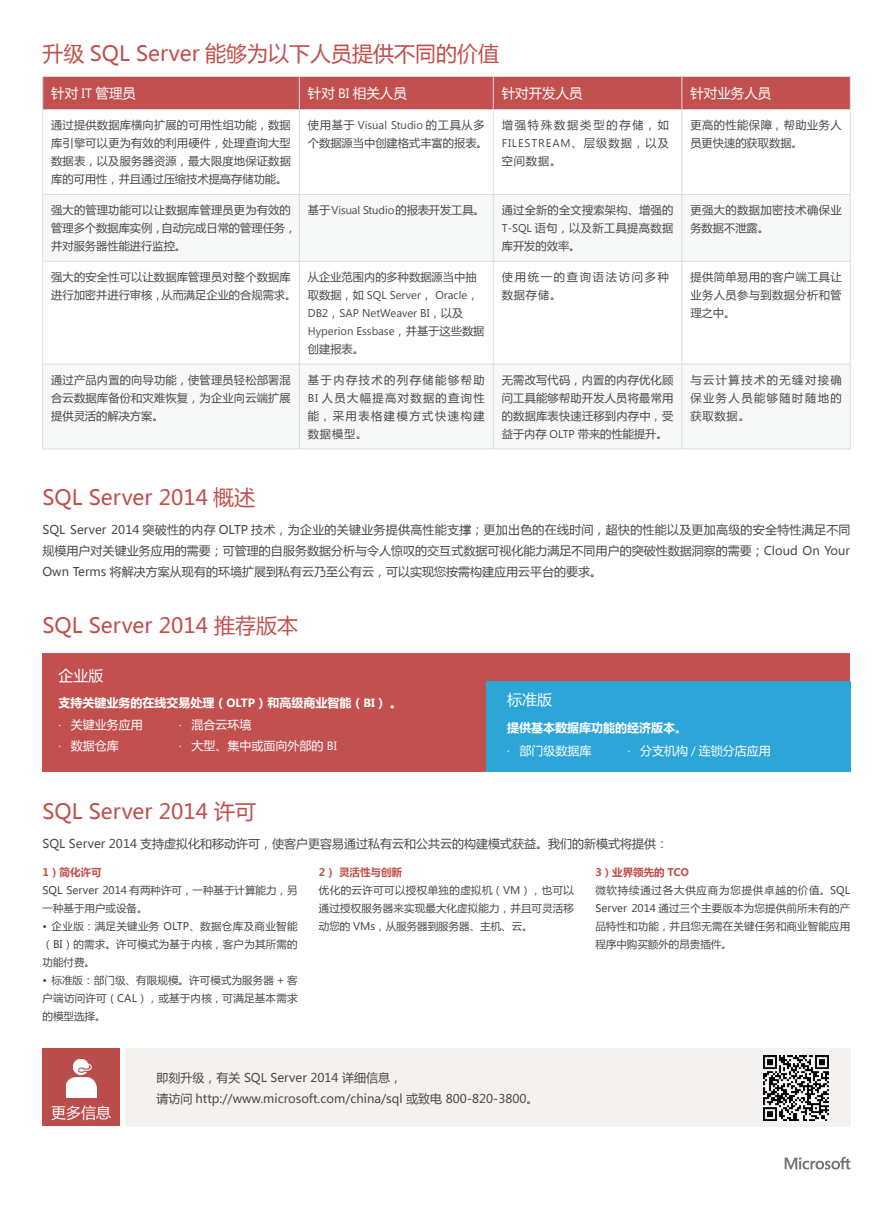
<style>
.page{position:relative;width:893px;height:1212px;background:#fff}
.page>*{position:absolute;margin:0;border:0;box-sizing:border-box;transform-origin:0 0}
.t1{font:21px "Microsoft Ya Hei";color:#c0504d}
.t2{font:15px "Microsoft Ya Hei";color:#fff}
.t3{font:13.5px "Microsoft Ya Hei";color:#fff}
.t4{font:12px/21px "Microsoft Ya Hei";color:#4c4948;text-align:justify}
.t5{font:700 12px/22.2px "Microsoft Ya Hei";color:#fff}
.t6{font:12px "Microsoft Ya Hei";color:#fff}
.t7{font:11.25px/18px "Microsoft Ya Hei";letter-spacing:.015em;color:#4c4948;text-align:justify}
.t8{font:11.25px/18px "Segoe UI";color:#4c4948}
.t9{font:11.25px/18px "Microsoft Ya Hei";letter-spacing:.04em;color:#4c4948}
.t10{font:11.25px "Segoe UI";letter-spacing:.075em;color:#4c4948}
.t11{font:11.25px/18px "Microsoft Ya Hei";letter-spacing:.155em;color:#4c4948}
.t12{font:11.25px "Microsoft Ya Hei";letter-spacing:.165em;color:#4c4948}
.t13{font:10.5px/18px "Microsoft Ya Hei";letter-spacing:.015em;color:#4c4948;text-align:justify}
.t14{font:700 10.5px "Microsoft Ya Hei";color:#c0504d}
.s1{font-family:"Segoe UI"}
.s2{font-family:"Microsoft Ya Hei"}
.s3{font-family:"Segoe UI";font-weight:400}
.s4{font-weight:400}
</style>
<div class="page">
<div style="left:43px;top:77px;width:807px;height:32px;background:#c2504f"></div>
<svg style="left:43px;top:195px;width:807px;height:66px"></svg>
<svg style="left:43px;top:365px;width:807px;height:84px"></svg>
<hr style="left:43px;top:76px;width:256px;height:1px;background:#dcdddd">
<hr style="left:42px;top:77px;width:1px;height:32px;background:#dcdddd">
<hr style="left:299px;top:76px;width:194px;height:1px;background:#dcdddd">
<hr style="left:299px;top:77px;width:1px;height:32px;background:#dcdddd">
<hr style="left:493px;top:76px;width:189px;height:1px;background:#dcdddd">
<hr style="left:493px;top:77px;width:1px;height:32px;background:#dcdddd">
<hr style="left:682px;top:76px;width:168px;height:1px;background:#dcdddd">
<hr style="left:682px;top:77px;width:1px;height:32px;background:#dcdddd">
<hr style="left:850px;top:77px;width:1px;height:32px;background:#dcdddd">
<hr style="left:43px;top:109px;width:256px;height:1px;background:#dcdddd">
<hr style="left:42px;top:110px;width:1px;height:84px;background:#dcdddd">
<hr style="left:299px;top:109px;width:194px;height:1px;background:#dcdddd">
<hr style="left:299px;top:110px;width:1px;height:84px;background:#dcdddd">
<hr style="left:493px;top:109px;width:189px;height:1px;background:#dcdddd">
<hr style="left:493px;top:110px;width:1px;height:84px;background:#dcdddd">
<hr style="left:682px;top:109px;width:168px;height:1px;background:#dcdddd">
<hr style="left:682px;top:110px;width:1px;height:84px;background:#dcdddd">
<hr style="left:850px;top:110px;width:1px;height:84px;background:#dcdddd">
<hr style="left:43px;top:194px;width:256px;height:1px;background:#dcdddd">
<hr style="left:42px;top:195px;width:1px;height:66px;background:#dcdddd">
<hr style="left:299px;top:194px;width:194px;height:1px;background:#dcdddd">
<hr style="left:299px;top:195px;width:1px;height:66px;background:#dcdddd">
<hr style="left:493px;top:194px;width:189px;height:1px;background:#dcdddd">
<hr style="left:493px;top:195px;width:1px;height:66px;background:#dcdddd">
<hr style="left:682px;top:194px;width:168px;height:1px;background:#dcdddd">
<hr style="left:682px;top:195px;width:1px;height:66px;background:#dcdddd">
<hr style="left:850px;top:195px;width:1px;height:66px;background:#dcdddd">
<hr style="left:43px;top:261px;width:256px;height:1px;background:#dcdddd">
<hr style="left:42px;top:261px;width:1px;height:103px;background:#dcdddd">
<hr style="left:299px;top:261px;width:194px;height:1px;background:#dcdddd">
<hr style="left:299px;top:261px;width:1px;height:103px;background:#dcdddd">
<hr style="left:493px;top:261px;width:189px;height:1px;background:#dcdddd">
<hr style="left:493px;top:261px;width:1px;height:103px;background:#dcdddd">
<hr style="left:682px;top:261px;width:168px;height:1px;background:#dcdddd">
<hr style="left:682px;top:261px;width:1px;height:103px;background:#dcdddd">
<hr style="left:850px;top:261px;width:1px;height:103px;background:#dcdddd">
<hr style="left:43px;top:364px;width:256px;height:1px;background:#dcdddd">
<hr style="left:42px;top:364px;width:1px;height:85px;background:#dcdddd">
<hr style="left:299px;top:364px;width:194px;height:1px;background:#dcdddd">
<hr style="left:299px;top:364px;width:1px;height:85px;background:#dcdddd">
<hr style="left:493px;top:364px;width:189px;height:1px;background:#dcdddd">
<hr style="left:493px;top:364px;width:1px;height:85px;background:#dcdddd">
<hr style="left:682px;top:364px;width:168px;height:1px;background:#dcdddd">
<hr style="left:682px;top:364px;width:1px;height:85px;background:#dcdddd">
<hr style="left:850px;top:364px;width:1px;height:85px;background:#dcdddd">
<hr style="left:43px;top:449px;width:256px;height:1px;background:#dcdddd">
<hr style="left:299px;top:449px;width:194px;height:1px;background:#dcdddd">
<hr style="left:493px;top:449px;width:189px;height:1px;background:#dcdddd">
<hr style="left:682px;top:449px;width:168px;height:1px;background:#dcdddd">
<div style="left:43px;top:653px;width:807px;height:118px;background:#c2504f"></div>
<div style="left:486px;top:681px;width:364px;height:90px;background:#2da5d7"></div>
<div style="left:125px;top:1048px;width:725px;height:79px;background:#f3f2f1"></div>
<div style="left:43px;top:1048px;width:77px;height:78px;background:#ba4c4c"></div>
<img style="left:66px;top:1059px;width:31px;height:38px">
<img style="left:764px;top:1055px;width:64px;height:65px">
<svg style="left:785px;top:1157px;width:65px;height:12px"></svg>
<h1 class="t1" style="left:43px;top:39px;width:458px">升级 SQL Server 能够为以下人员提供不同的价值</h1>
<p class="t3" style="left:51px;top:84px;width:86px">针对 <span class="s1">IT</span> 管理员</p>
<p class="t3" style="left:308px;top:84px;width:101px">针对 <span class="s1">BI</span> 相关人员</p>
<p class="t3" style="left:502px;top:84px;width:82px">针对开发人员</p>
<p class="t3" style="left:690px;top:84px;width:82px">针对业务人员</p>
<p class="t7" style="left:51px;top:116px;width:241px">通过提供数据库横向扩展的可用性组功能，数据库引擎可以更为有效的利用硬件，处理查询大型数据表，以及服务器资源，最大限度地保证数据库的可用性，并且通过压缩技术提高存储功能。</p>
<p class="t8" style="left:308px;top:116px;width:178px"><span class="s2">使用基于</span> Visual Studio <span class="s2">的工具从多</span></p>
<p class="t9" style="left:690px;top:116px;width:153px">更高的性能保障，帮助业务人员更快速的获取数据。</p>
<p class="t12" style="left:502px;top:117px;width:169px">增强特殊数据类型的存储，如</p>
<p class="t10" style="left:502px;top:135px;width:169px">FILESTREAM<span class="s2">、层级数据，以及</span></p>
<p class="t7" style="left:502px;top:152px;width:61px">空间数据。</p>
<p class="t7" style="left:308px;top:134px;width:182px">个数据源当中创建格式丰富的报表。</p>
<p class="t7" style="left:51px;top:200px;width:247px;text-align:left">强大的管理功能可以让数据库管理员更为有效的管理多个数据库实例，自动完成日常的管理任务，并对服务器性能进行监控。</p>
<p class="t8" style="left:308px;top:200px;width:178px"><span class="s2">基于</span>Visual Studio<span class="s2">的报表开发工具。</span></p>
<p class="t7" style="left:502px;top:200px;width:173px">通过全新的全文搜索架构、增强的<span class="s1">T-SQL</span> 语句，以及新工具提高数据库开发的效率。</p>
<p class="t9" style="left:690px;top:200px;width:153px">更强大的数据加密技术确保业务数据不泄露。</p>
<p class="t7" style="left:51px;top:267px;width:247px">强大的安全性可以让数据库管理员对整个数据库进行加密并进行审核，从而满足企业的合规需求。</p>
<p class="t7" style="left:308px;top:267px;width:170px">从企业范围内的多种数据源当中抽</p>
<p class="t11" style="left:502px;top:267px;width:169px">使用统一的查询语法访问多种数据存储。</p>
<p class="t7" style="left:690px;top:267px;width:153px">提供简单易用的客户端工具让业务人员参与到数据分析和管理之中。</p>
<p class="t8" style="left:308px;top:285px;width:178px"><span class="s2">取数据，如</span> SQL Server<span class="s2">，</span> Oracle<span class="s2">，<br></span>DB2<span class="s2">，</span>SAP NetWeaver BI<span class="s2">，以及<br></span>Hyperion Essbase<span class="s2">，并基于这些数据</span></p>
<p class="t7" style="left:308px;top:339px;width:58px">创建报表。</p>
<p class="t7" style="left:51px;top:370px;width:241px">通过产品内置的向导功能，使管理员轻松部署混合云数据库备份和灾难恢复，为企业向云端扩展提供灵活的解决方案。</p>
<p class="t7" style="left:308px;top:370px;width:178px">基于内存技术的列存储能够帮助<span class="s1">BI</span> 人员大幅提高对数据的查询性能，采用表格建模方式快速构建数据模型。</p>
<p class="t7" style="left:502px;top:370px;width:173px">无需改写代码，内置的内存优化顾问工具能够帮助开发人员将最常用的数据库表快速迁移到内存中，受益于内存 <span class="s1">OLTP</span> 带来的性能提升。</p>
<p class="t7" style="left:690px;top:370px;width:153px">与云计算技术的无缝对接确保业务人员能够随时随地的获取数据。</p>
<h1 class="t1" style="left:43px;top:483px;width:214px">SQL Server 2014 概述</h1>
<p class="t4" style="left:43px;top:519px;width:810px">SQL Server 2014 突破性的内存 OLTP 技术，为企业的关键业务提供高性能支撑；更加出色的在线时间，超快的性能以及更加高级的安全特性满足不同规模用户对关键业务应用的需要；可管理的自服务数据分析与令人惊叹的交互式数据可视化能力满足不同用户的突破性数据洞察的需要；Cloud On Your Own Terms 将解决方案从现有的环境扩展到私有云乃至公有云，可以实现您按需构建应用云平台的要求。</p>
<h1 class="t1" style="left:43px;top:611px;width:257px">SQL Server 2014 推荐版本</h1>
<h2 class="t2" style="left:58px;top:666px;width:46px">企业版</h2>
<p class="t5" style="left:58px;top:691px;width:345px">支持关键业务的在线交易处理（<span class="s1">OLTP</span>）和高级商业智能（<span class="s1">BI</span>）。<span class="s3">·</span> <span class="s4">关键业务应用</span></p>
<p class="t6" style="left:179px;top:717px;width:74px"><span class="s1">·</span> 混合云环境</p>
<p class="t6" style="left:58px;top:738px;width:62px"><span class="s1">·</span> 数据仓库</p>
<p class="t6" style="left:179px;top:738px;width:159px"><span class="s1">·</span> 大型、集中或面向外部的 <span class="s1">BI</span></p>
<h1 class="t1" style="left:43px;top:797px;width:215px">SQL Server 2014 许可</h1>
<h2 class="t2" style="left:507px;top:689px;width:46px">标准版</h2>
<p class="t5" style="left:507px;top:716px;width:181px">提供基本数据库功能的经济版本。<span class="s3">·</span> <span class="s4">部门级数据库</span></p>
<p class="t6" style="left:628px;top:742px;width:145px"><span class="s1">·</span> 分支机构 <span class="s1">/</span> 连锁分店应用</p>
<p class="t4" style="left:43px;top:832px;width:627px">SQL Server 2014 支持虚拟化和移动许可，使客户更容易通过私有云和公共云的构建模式获益。我们的新模式将提供：</p>
<p class="t14" style="left:43px;top:865px;width:60px">1）简化许可</p>
<p class="t13" style="left:43px;top:881px;width:257px">SQL Server 2014 有两种许可，一种基于计算能力，另一种基于用户或设备。</p>
<p class="t13" style="left:43px;top:917px;width:257px">• 企业版：满足关键业务 OLTP、数据仓库及商业智能（BI）的需求。许可模式为基于内核，客户为其所需的功能付费。</p>
<p class="t13" style="left:43px;top:971px;width:257px">• 标准版：部门级、有限规模。许可模式为服务器 + 客户端访问许可（CAL），或基于内核，可满足基本需求的模型选择。</p>
<p class="t14" style="left:319px;top:865px;width:85px">2） 灵活性与创新</p>
<p class="t13" style="left:319px;top:881px;width:257px">优化的云许可可以授权单独的虚拟机（VM），也可以通过授权服务器来实现最大化虚拟能力，并且可灵活移动您的 VMs，从服务器到服务器、主机、云。</p>
<h2 class="t2" style="left:51px;top:1102px;width:61px">更多信息</h2>
<p class="t4" style="left:156px;top:1066px;width:384px">即刻升级，有关 SQL Server 2014 详细信息，<br>请访问 http://www.microsoft.com/china/sql 或致电 800-820-3800。</p>
<p class="t14" style="left:595px;top:865px;width:95px">3）业界领先的 TCO</p>
<p class="t13" style="left:595px;top:881px;width:256px">微软持续通过各大供应商为您提供卓越的价值。SQL Server 2014 通过三个主要版本为您提供前所未有的产品特性和功能，并且您无需在关键任务和商业智能应用程序中购买额外的昂贵插件。</p>
</div>
